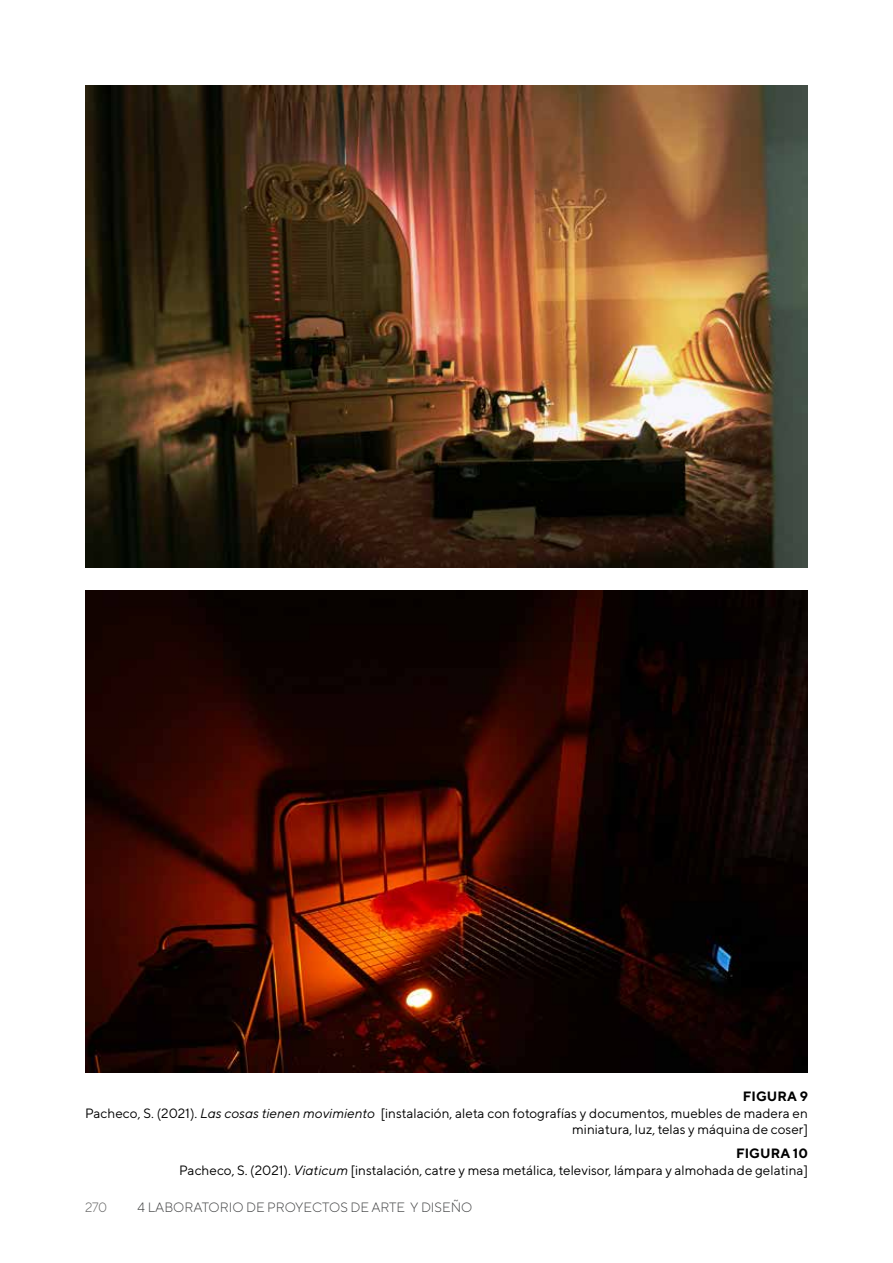
<style>
.page{position:relative;width:893px;height:1263px;background:#fff}
.page>*{position:absolute;margin:0;border:0;box-sizing:border-box;transform-origin:0 0}
.t1{font:13.5px/16.5px "TT Norms";color:#000;text-align:right}
.t2{font:300 13.5px "TT Norms";color:#414243}
.t3{font:300 13.5px "TT Norms";color:#616161}
.s1{font-weight:700}
.s2{font-style:italic}
</style>
<div class="page">
<img style="left:85px;top:85px;width:723px;height:482px">
<img style="left:85px;top:590px;width:723px;height:482px">
<p class="t1" style="left:85px;top:1088px;width:724px"><span class="s1">FIGURA 9<br></span>Pacheco, S. (2021). <span class="s2">Las cosas tienen movimiento</span> [instalación, aleta con fotografías y documentos, muebles de madera en miniatura, luz, telas y máquina de coser]</p>
<p class="t1" style="left:179px;top:1145px;width:630px"><span class="s1">FIGURA 10<br></span>Pacheco, S. (2021). <span class="s2">Viaticum</span> [instalación, catre y mesa metálica, televisor, lámpara y almohada de gelatina]</p>
<p class="t3" style="left:85px;top:1199px;width:24px">270</p>
<p class="t2" style="left:138px;top:1199px;width:336px">4 LABORATORIO DE PROYECTOS DE ARTE Y DISEÑO</p>
</div>
